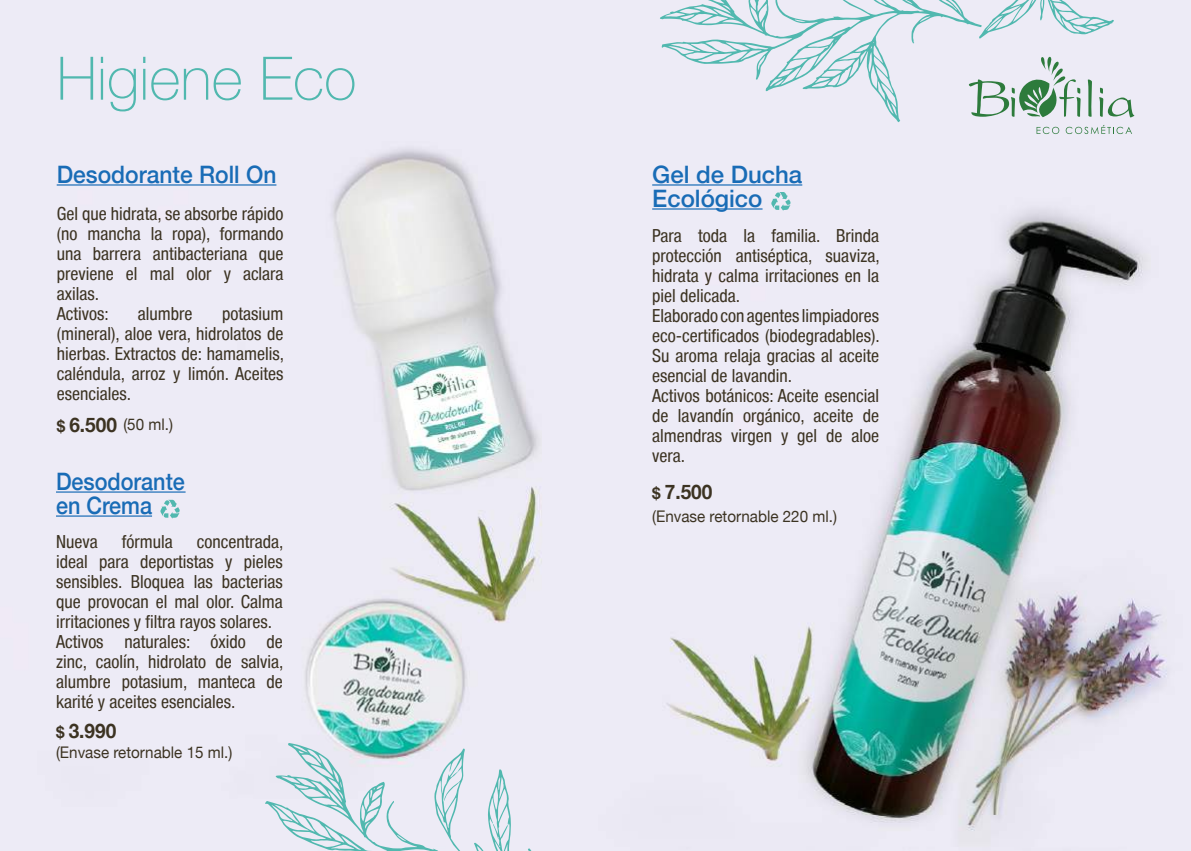
<style>
.page{position:relative;width:1191px;height:851px;background:#fff}
.page>*{position:absolute;margin:0;border:0;box-sizing:border-box;transform-origin:0 0}
.t1{font:100 60px "Helvetica Neue LT Std";color:#51b8af}
.t2{font:500 24px/24px "Helvetica Neue";color:#196cb6}
.t3{font:500 24px/24px "Helvetica Neue";color:#196cb6;scale:.9 1}
.t4{font:500 24px "Helvetica Neue";color:#196cb6;scale:.95 1}
.t5{font:700 20px "Helvetica Neue";color:#3c3322;scale:.95 1}
.t6{font:condensed 18px/20px "Helvetica Neue Condensed";color:#3c3322}
.t7{font:16px "Helvetica Neue";color:#3c3322;scale:.95 1}
.s1{font-size:16px}
</style>
<div class="page">
<img style="left:0;top:0;width:1191px;height:850px">
<svg style="left:265px;top:742px;width:299px;height:108px;background:#d6e3eb"></svg>
<svg style="left:657px;top:0;width:477px;height:134px;background:#d8e2e9"></svg>
<hr style="left:57px;top:184px;width:219px;height:1px;background:#196cb6">
<hr style="left:56px;top:491px;width:130px;height:1px;background:#196cb6">
<hr style="left:56px;top:515px;width:96px;height:1px;background:#196cb6">
<hr style="left:652px;top:184px;width:150px;height:1px;background:#196cb6">
<hr style="left:652px;top:208px;width:110px;height:1px;background:#196cb6">
<svg style="left:771px;top:192px;width:20px;height:19px"></svg>
<svg style="left:160px;top:499px;width:20px;height:19px"></svg>
<h1 class="t1" style="left:57px;top:44px;width:301px">Higiene Eco</h1>
<h2 class="t4" style="left:57px;top:155px;width:233px">Desodorante Roll On</h2>
<p class="t6" style="left:57px;top:203px;width:228px">Gel que hidrata, se absorbe rápido (no mancha la ropa), formando una barrera antibacteriana que previene el mal olor y aclara axilas.<br>Activos:</p>
<p class="t6" style="left:57px;top:303px;width:229px;text-align:justify;text-indent:165px">potasium (mineral), aloe vera, hidrolatos de hierbas. Extractos de: hamamelis, caléndula, arroz y limón. Aceites esenciales.</p>
<p class="t6" style="left:138px;top:303px;width:56px">alumbre</p>
<p class="t5" style="left:57px;top:409px;width:65px"><span class="s1">$</span> 6.500</p>
<p class="t7" style="left:123px;top:412px;width:54px">(50 ml.)</p>
<h2 class="t3" style="left:56px;top:467px;width:145px">Desodorante en Crema</h2>
<p class="t6" style="left:56px;top:531px;width:43px">Nueva</p>
<p class="t6" style="left:122px;top:531px;width:52px">fórmula</p>
<p class="t6" style="left:56px;top:531px;width:229px;text-indent:141px">concentrada, ideal para deportistas y pieles sensibles. Bloquea las bacterias que provocan el mal olor. Calma irritaciones y filtra rayos solares.<br>Activos naturales: óxido de zinc, caolín, hidrolato de salvia, alumbre potasium, manteca de karité y aceites esenciales.</p>
<p class="t5" style="left:56px;top:715px;width:65px"><span class="s1">$</span> 3.990</p>
<p class="t7" style="left:56px;top:740px;width:187px">(Envase retornable 15 ml.)</p>
<h2 class="t2" style="left:652px;top:161px;width:152px">Gel de Ducha<br>Ecológico</h2>
<p class="t6" style="left:652px;top:225px;width:229px">Para toda la familia. Brinda protección antiséptica, suaviza, hidrata y calma irritaciones en la piel delicada.<br>Elaborado con agentes limpiadores eco-certificados (biodegradables).<br>Su aroma relaja gracias al aceite esencial de lavandin.<br>Activos botánicos: Aceite esencial de lavandín orgánico, aceite de almendras virgen y gel de aloe vera.</p>
<p class="t5" style="left:652px;top:476px;width:65px"><span class="s1">$</span> 7.500</p>
<p class="t7" style="left:652px;top:504px;width:196px">(Envase retornable 220 ml.)</p>
</div>
